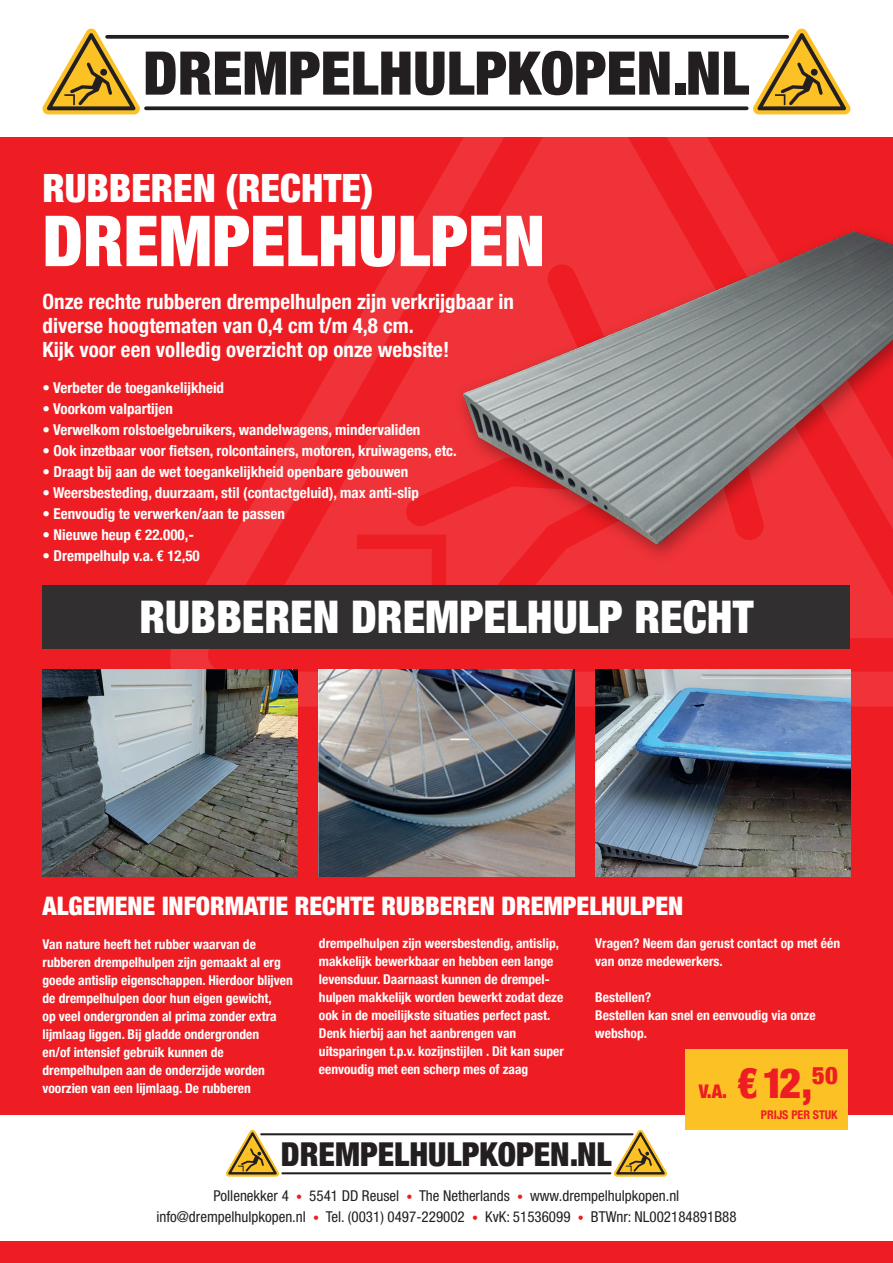
<style>
.page{position:relative;width:893px;height:1263px;background:#fff}
.page>*{position:absolute;margin:0;border:0;box-sizing:border-box;transform-origin:0 0}
.t1{font:900 condensed 70.5px "Helvetica Neue";color:#fff}
.t2{font:900 condensed 60.3px "Helvetica Neue";color:#231f20}
.t3{font:900 condensed 45px "Helvetica Neue";color:#fff}
.t4{font:900 condensed 41.85px "Helvetica Neue";color:#ee1d23}
.t5{font:900 condensed 39px "Helvetica Neue";color:#fff}
.t6{font:900 condensed 32.85px "Helvetica Neue";color:#231f20}
.t7{font:900 condensed 25.5px "Helvetica Neue";color:#fff}
.t8{font:700 condensed 21px/24px "Helvetica Neue";color:#fff}
.t9{font:900 condensed 18.75px "Helvetica Neue";color:#ee1d23}
.t10{font:700 condensed 15px "Helvetica Neue";color:#fff}
.t11{font:condensed 15px/21px "Helvetica Neue LT Pro";color:#231f20;text-align:center}
.t12{font:700 condensed 13.5px/18px "Helvetica Neue";color:#fff}
.t13{font:700 condensed 12px "Helvetica Neue";color:#ee1d23}
.s1{font-size:12px;color:#ee1d23}
</style>
<div class="page">
<div style="left:0;top:0;width:893px;height:1114px;background:#ee1d23"></div>
<div style="left:0;top:1242px;width:893px;height:21px;background:#ee1d23"></div>
<svg style="left:169px;top:137px;width:724px;height:570px"></svg>
<div style="left:43px;top:585px;width:807px;height:63px;background:#312f30"></div>
<img style="left:43px;top:670px;width:255px;height:206px">
<img style="left:595px;top:670px;width:255px;height:206px">
<img style="left:319px;top:670px;width:255px;height:206px">
<svg style="left:226px;top:1129px;width:54px;height:48px"></svg>
<svg style="left:613px;top:1129px;width:54px;height:48px"></svg>
<hr style="left:282px;top:1172px;width:328px;height:2px;background:#231f20">
<hr style="left:261px;top:1133px;width:372px;height:2px;background:#231f20">
<div style="left:0;top:0;width:893px;height:137px;background:#fff"></div>
<svg style="left:42px;top:28px;width:98px;height:86px"></svg>
<svg style="left:753px;top:28px;width:98px;height:86px"></svg>
<svg style="left:146px;top:106px;width:601px;height:4px;background:#3a3637"></svg>
<svg style="left:107px;top:35px;width:680px;height:4px;background:#332f30"></svg>
<img style="left:412px;top:192px;width:481px;height:378px">
<div style="left:685px;top:1049px;width:163px;height:80px;background:#fbc125"></div>
<h2 class="t2" style="left:143px;top:24px;width:608px">DREMPELHULPKOPEN.NL</h2>
<h3 class="t5" style="left:43px;top:156px;width:332px">RUBBEREN (RECHTE)</h3>
<h1 class="t1" style="left:43px;top:183px;width:504px">DREMPELHULPEN</h1>
<h3 class="t8" style="left:43px;top:288px;width:473px">Onze rechte rubberen drempelhulpen zijn verkrijgbaar in diverse hoogtematen van 0,4 cm t/m 4,8 cm.<br>Kijk voor een volledig overzicht op onze website!</h3>
<p class="t10" style="left:43px;top:375px;width:183px">• Verbeter de toegankelijkheid</p>
<p class="t10" style="left:43px;top:396px;width:132px">• Voorkom valpartijen</p>
<p class="t10" style="left:43px;top:417px;width:379px">• Verwelkom rolstoelgebruikers, wandelwagens, mindervaliden</p>
<p class="t10" style="left:43px;top:438px;width:416px">• Ook inzetbaar voor fietsen, rolcontainers, motoren, kruiwagens, etc.</p>
<p class="t10" style="left:43px;top:459px;width:367px">• Draagt bij aan de wet toegankelijkheid openbare gebouwen</p>
<p class="t10" style="left:43px;top:480px;width:378px">• Weersbesteding, duurzaam, stil (contactgeluid), max anti-slip</p>
<p class="t10" style="left:43px;top:501px;width:244px">• Eenvoudig te verwerken/aan te passen</p>
<p class="t10" style="left:43px;top:522px;width:153px">• Nieuwe heup € 22.000,-</p>
<p class="t10" style="left:43px;top:543px;width:159px">• Drempelhulp v.a. € 12,50</p>
<h3 class="t3" style="left:139px;top:580px;width:616px">RUBBEREN DREMPELHULP RECHT</h3>
<h3 class="t7" style="left:43px;top:885px;width:642px">ALGEMENE INFORMATIE RECHTE RUBBEREN DREMPELHULPEN</h3>
<p class="t12" style="left:43px;top:934px;width:252px">Van nature heeft het rubber waarvan de rubberen drempelhulpen zijn gemaakt al erg goede antislip eigenschappen. Hierdoor blijven de drempelhulpen door hun eigen gewicht,<br>op veel ondergronden al prima zonder extra lijmlaag liggen. Bij gladde ondergronden<br>en/of intensief gebruik kunnen de drempelhulpen aan de onderzijde worden voorzien van een lijmlaag. De rubberen</p>
<p class="t12" style="left:319px;top:934px;width:246px">drempelhulpen zijn weersbestendig, antislip, makkelijk bewerkbaar en hebben een lange levensduur. Daarnaast kunnen de drempel&shy;hulpen makkelijk worden bewerkt zodat deze ook in de moeilijkste situaties perfect past.<br>Denk hierbij aan het aanbrengen van uitsparingen t.p.v. kozijnstijlen . Dit kan super eenvoudig met een scherp mes of zaag</p>
<p class="t12" style="left:595px;top:934px;width:246px">Vragen? Neem dan gerust contact op met één van onze medewerkers.</p>
<p class="t12" style="left:595px;top:988px;width:222px">Bestellen?<br>Bestellen kan snel en eenvoudig via onze webshop.</p>
<h3 class="t4" style="left:736px;top:1049px;width:103px">€ 12,<sup>50</sup></h3>
<p class="t13" style="left:761px;top:1104px;width:78px">PRIJS PER STUK</p>
<h3 class="t9" style="left:699px;top:1076px;width:30px">V.A.</h3>
<h3 class="t6" style="left:281px;top:1127px;width:332px">DREMPELHULPKOPEN.NL</h3>
<p class="t11" style="left:156px;top:1185px;width:582px">Pollenekker 4 <span class="s1">•</span> 5541 DD Reusel <span class="s1">•</span> The Netherlands <span class="s1">•</span> www.drempelhulpkopen.nl info@drempelhulpkopen.nl <span class="s1">•</span> Tel. (0031) 0497-229002 <span class="s1">•</span> KvK: 51536099 <span class="s1">•</span> BTWnr: NL002184891B88</p>
</div>
